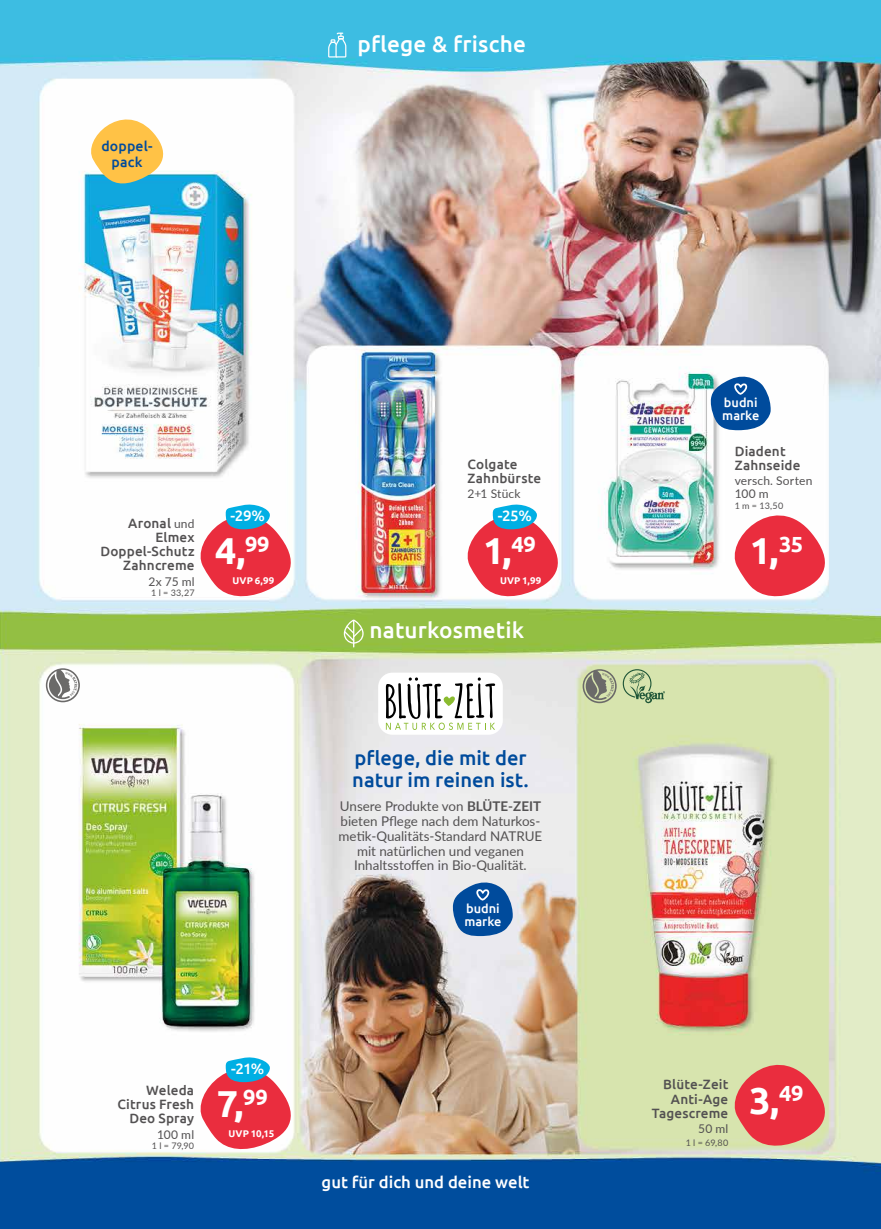
<style>
.page{position:relative;width:881px;height:1229px;background:#fff}
.page>*{position:absolute;margin:0;border:0;box-sizing:border-box;transform-origin:0 0}
.t1{font:700 37.5px "Ubuntu";color:#fff}
.t2{font:500 22.5px "Ubuntu";letter-spacing:.01em;color:#fff}
.t3{font:700 21.9px "Ubuntu";color:#fff}
.t4{font:500 20.1px/21.8px "Ubuntu";color:#004b9c}
.t5{font:500 16.65px "Ubuntu";color:#fff}
.t6{font:500 15px "Ubuntu";color:#fff}
.t7{font:500 14.1px/15.6px "Ubuntu";letter-spacing:.01em;color:#004b9c;text-align:center}
.t8{font:500 13.5px/14.2px "Ubuntu";letter-spacing:.01em;color:#535152;text-align:right}
.t9{font:13.35px/14.7px "Lato";color:#535152;text-align:center}
.t10{font:500 12.75px/13.4px "Ubuntu";color:#fff}
.t11{font:12px/13.2px "Lato";letter-spacing:.015em;color:#535152}
.t12{font:700 9.75px "Ubuntu";letter-spacing:.01em;color:#fff}
.t13{font:9px "Lato";letter-spacing:.02em;color:#535152}
.s1{font-family:"Lato";font-weight:400;font-size:12px}
.s2{font-weight:700}
</style>
<div class="page">
<img style="left:0;top:0;width:880px;height:1229px">
<svg style="left:328px;top:32px;width:18px;height:26px"></svg>
<svg style="left:343px;top:620px;width:20px;height:27px"></svg>
<svg style="left:452px;top:878px;width:61px;height:58px"></svg>
<svg style="left:582px;top:669px;width:34px;height:34px"></svg>
<svg style="left:622px;top:669px;width:42px;height:34px"></svg>
<svg style="left:722px;top:1040px;width:112px;height:108px"></svg>
<svg style="left:189px;top:1043px;width:111px;height:109px"></svg>
<div style="left:378px;top:673px;width:124px;height:62px;background:#fff;border-radius:14px"></div>
<svg style="left:386px;top:677px;width:109px;height:53px"></svg>
<svg style="left:46px;top:668px;width:34px;height:34px"></svg>
<svg style="left:722px;top:491px;width:112px;height:108px"></svg>
<svg style="left:710px;top:372px;width:60px;height:58px"></svg>
<svg style="left:189px;top:491px;width:111px;height:108px"></svg>
<svg style="left:455px;top:491px;width:112px;height:108px"></svg>
<svg style="left:81px;top:100px;width:92px;height:86px"></svg>
<p class="t7" style="left:101px;top:138px;width:53px">doppel&shy;pack</p>
<h2 class="t2" style="left:357px;top:30px;width:170px">pflege &amp; frische</h2>
<p class="t8" style="left:100px;top:515px;width:96px">Aronal <span class="s1">und<br></span>Elmex<br>Doppel-Schutz<br>Zahncreme</p>
<p class="t11" style="left:148px;top:574px;width:47px">2x 75 ml</p>
<p class="t13" style="left:151px;top:586px;width:45px">1 l = 33,27</p>
<p class="t6" style="left:230px;top:506px;width:36px">-29%</p>
<h1 class="t1" style="left:215px;top:528px;width:56px">4,<sup>99</sup></h1>
<p class="t12" style="left:232px;top:575px;width:43px">UVP 6,99</p>
<p class="t6" style="left:231px;top:1059px;width:35px">-21%</p>
<p class="t8" style="left:467px;top:456px;width:75px;text-align:left">Colgate<br>Zahnbürste</p>
<p class="t11" style="left:467px;top:487px;width:54px">2+1 Stück</p>
<h1 class="t1" style="left:483px;top:528px;width:54px">1,<sup>49</sup></h1>
<p class="t6" style="left:497px;top:506px;width:36px">-25%</p>
<p class="t12" style="left:500px;top:575px;width:43px">UVP 1,99</p>
<h2 class="t2" style="left:369px;top:616px;width:156px">naturkosmetik</h2>
<h3 class="t4" style="left:352px;top:746px;width:178px">pflege, die mit der natur im reinen ist.</h3>
<p class="t9" style="left:338px;top:798px;width:205px">Unsere Produkte von <span class="s2">BLÜTE-ZEIT </span>bieten Pflege nach dem Naturkos&shy;metik-Qualitäts-Standard NATRUE mit natürlichen und veganen<br>Inhaltsstoffen in Bio-Qualität.</p>
<p class="t10" style="left:464px;top:901px;width:38px">budni marke</p>
<p class="t10" style="left:722px;top:395px;width:38px">budni marke</p>
<p class="t8" style="left:734px;top:443px;width:67px;text-align:left">Diadent<br>Zahnseide</p>
<p class="t11" style="left:734px;top:474px;width:79px">versch. Sorten<br>100 m</p>
<p class="t13" style="left:734px;top:499px;width:50px">1 m = 13,50</p>
<h1 class="t1" style="left:749px;top:528px;width:55px">1,<sup>35</sup></h1>
<p class="t8" style="left:651px;top:1077px;width:78px">Blüte-Zeit<br>Anti-Age<br>Tagescreme</p>
<p class="t11" style="left:698px;top:1121px;width:32px">50 ml</p>
<p class="t13" style="left:685px;top:1136px;width:44px">1 l = 69,80</p>
<p class="t8" style="left:146px;top:1082px;width:49px">Weleda</p>
<h3 class="t3" style="left:778px;top:1080px;width:26px">49</h3>
<p class="t8" style="left:117px;top:1096px;width:78px">Citrus Fresh<br>Deo Spray</p>
<p class="t11" style="left:157px;top:1127px;width:39px">100 ml</p>
<p class="t13" style="left:152px;top:1139px;width:44px">1 l = 79,90</p>
<h1 class="t1" style="left:749px;top:1077px;width:31px">3,</h1>
<h1 class="t1" style="left:217px;top:1081px;width:53px">7,<sup>99</sup></h1>
<p class="t12" style="left:228px;top:1128px;width:47px">UVP 10,15</p>
<p class="t5" style="left:321px;top:1171px;width:209px">gut für dich und deine welt</p>
</div>
